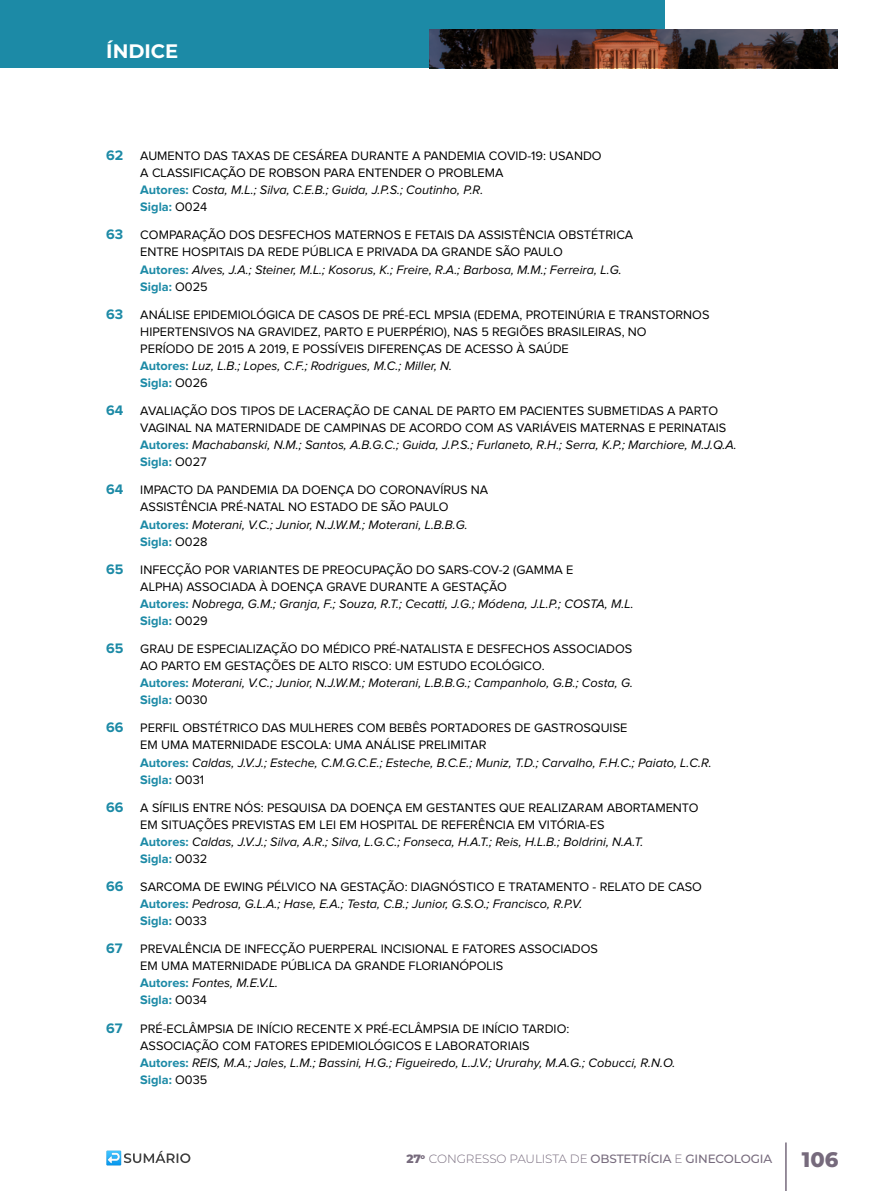
<style>
.page{position:relative;width:893px;height:1191px;background:#fff}
.page>*{position:absolute;margin:0;border:0;box-sizing:border-box;transform-origin:0 0}
.t1{font:800 21px "Montserrat";color:#766a7c}
.t2{font:700 19.5px "Montserrat";color:#fff}
.t3{font:12.75px/17px "Proxima Nova";color:#000}
.t4{font:500 12px "Montserrat";letter-spacing:-.01em;color:#766a7c}
.s1{font-weight:700;font-size:14.25px;color:#1c8aa6}
.s2{font-weight:700;color:#1c8aa6}
.s3{font-style:italic}
.s4{font-weight:800}
.s5{font-weight:300}
</style>
<div class="page">
<div style="left:0;top:0;width:665px;height:68px;background:#1c8aa6"></div>
<img style="left:429px;top:29px;width:409px;height:39px">
<hr style="left:785px;top:1142px;width:2px;height:49px;background:#766a7c">
<svg style="left:106px;top:1150px;width:84px;height:15px"></svg>
<h2 class="t2" style="left:106px;top:37px;width:74px">ÍNDICE</h2>
<p class="t3" style="left:140px;top:148px;width:463px;text-indent:-34px"><span class="s1">62</span> AUMENTO DAS TAXAS DE CESÁREA DURANTE A PANDEMIA COVID-19: USANDO A CLASSIFICAÇÃO DE ROBSON PARA ENTENDER O PROBLEMA<br><span class="s2">Autores:</span> <span class="s3">Costa, M.L.; Silva, C.E.B.; Guida, J.P.S.; Coutinho, P.R.<br></span><span class="s2">Sigla:</span> O024</p>
<p class="t3" style="left:140px;top:227px;width:494px;text-indent:-34px"><span class="s1">63</span> COMPARAÇÃO DOS DESFECHOS MATERNOS E FETAIS DA ASSISTÊNCIA OBSTÉTRICA ENTRE HOSPITAIS DA REDE PÚBLICA E PRIVADA DA GRANDE SÃO PAULO<br><span class="s2">Autores:</span> <span class="s3">Alves, J.A.; Steiner, M.L.; Kosorus, K.; Freire, R.A.; Barbosa, M.M.; Ferreira, L.G.<br></span><span class="s2">Sigla:</span> O025</p>
<p class="t3" style="left:140px;top:306px;width:571px;text-indent:-34px"><span class="s1">63</span> ANÁLISE EPIDEMIOLÓGICA DE CASOS DE PRÉ-ECL MPSIA (EDEMA, PROTEINÚRIA E TRANSTORNOS HIPERTENSIVOS NA GRAVIDEZ, PARTO E PUERPÉRIO), NAS 5 REGIÕES BRASILEIRAS, NO<br>PERÍODO DE 2015 A 2019, E POSSÍVEIS DIFERENÇAS DE ACESSO À SAÚDE<br><span class="s2">Autores:</span> <span class="s3">Luz, L.B.; Lopes, C.F.; Rodrigues, M.C.; Miller, N.<br></span><span class="s2">Sigla:</span> O026</p>
<p class="t3" style="left:140px;top:403px;width:598px;text-indent:-34px"><span class="s1">64</span> AVALIAÇÃO DOS TIPOS DE LACERAÇÃO DE CANAL DE PARTO EM PACIENTES SUBMETIDAS A PARTO VAGINAL NA MATERNIDADE DE CAMPINAS DE ACORDO COM AS VARIÁVEIS MATERNAS E PERINATAIS <span class="s2">Autores:</span> <span class="s3">Machabanski, N.M.; Santos, A.B.G.C.; Guida, J.P.S.; Furlaneto, R.H.; Serra, K.P.; Marchiore, M.J.Q.A.<br></span><span class="s2">Sigla:</span> O027</p>
<p class="t3" style="left:140px;top:482px;width:349px;text-indent:-34px"><span class="s1">64</span> IMPACTO DA PANDEMIA DA DOENÇA DO CORONAVÍRUS NA ASSISTÊNCIA PRÉ-NATAL NO ESTADO DE SÃO PAULO <span class="s2">Autores:</span> <span class="s3">Moterani, V.C.; Junior, N.J.W.M.; Moterani, L.B.B.G.<br></span><span class="s2">Sigla:</span> O028</p>
<p class="t3" style="left:140px;top:561px;width:495px;text-indent:-34px"><span class="s1">65</span> INFECÇÃO POR VARIANTES DE PREOCUPAÇÃO DO SARS-COV-2 (GAMMA E<br>ALPHA) ASSOCIADA À DOENÇA GRAVE DURANTE A GESTAÇÃO<br><span class="s2">Autores:</span> <span class="s3">Nobrega, G.M.; Granja, F.; Souza, R.T.; Cecatti, J.G.; Módena, J.L.P.; COSTA, M.L.<br></span><span class="s2">Sigla:</span> O029</p>
<p class="t3" style="left:140px;top:641px;width:494px;text-indent:-34px"><span class="s1">65</span> GRAU DE ESPECIALIZAÇÃO DO MÉDICO PRÉ-NATALISTA E DESFECHOS ASSOCIADOS AO PARTO EM GESTAÇÕES DE ALTO RISCO: UM ESTUDO ECOLÓGICO.<br><span class="s2">Autores:</span> <span class="s3">Moterani, V.C.; Junior, N.J.W.M.; Moterani, L.B.B.G.; Campanholo, G.B.; Costa, G.<br></span><span class="s2">Sigla:</span> O030</p>
<p class="t3" style="left:140px;top:720px;width:573px;text-indent:-34px"><span class="s1">66</span> PERFIL OBSTÉTRICO DAS MULHERES COM BEBÊS PORTADORES DE GASTROSQUISE<br>EM UMA MATERNIDADE ESCOLA: UMA ANÁLISE PRELIMITAR<br><span class="s2">Autores:</span> <span class="s3">Caldas, J.V.J.; Esteche, C.M.G.C.E.; Esteche, B.C.E.; Muniz, T.D.; Carvalho, F.H.C.; Paiato, L.C.R.<br></span><span class="s2">Sigla:</span> O031</p>
<p class="t3" style="left:140px;top:799px;width:560px;text-indent:-34px"><span class="s1">66</span> A SÍFILIS ENTRE NÓS: PESQUISA DA DOENÇA EM GESTANTES QUE REALIZARAM ABORTAMENTO EM SITUAÇÕES PREVISTAS EM LEI EM HOSPITAL DE REFERÊNCIA EM VITÓRIA-ES<br><span class="s2">Autores:</span> <span class="s3">Caldas, J.V.J.; Silva, A.R.; Silva, L.G.C.; Fonseca, H.A.T.; Reis, H.L.B.; Boldrini, N.A.T.<br></span><span class="s2">Sigla:</span> O032</p>
<p class="t3" style="left:140px;top:879px;width:563px;text-indent:-34px"><span class="s1">66</span> SARCOMA DE EWING PÉLVICO NA GESTAÇÃO: DIAGNÓSTICO E TRATAMENTO - RELATO DE CASO<br><span class="s2">Autores:</span> <span class="s3">Pedrosa, G.L.A.; Hase, E.A.; Testa, C.B.; Junior, G.S.O.; Francisco, R.P.V.<br></span><span class="s2">Sigla:</span> O033</p>
<p class="t3" style="left:140px;top:941px;width:459px;text-indent:-34px"><span class="s1">67</span> PREVALÊNCIA DE INFECÇÃO PUERPERAL INCISIONAL E FATORES ASSOCIADOS EM UMA MATERNIDADE PÚBLICA DA GRANDE FLORIANÓPOLIS<br><span class="s2">Autores:</span> <span class="s3">Fontes, M.E.V.L.<br></span><span class="s2">Sigla:</span> O034</p>
<p class="t3" style="left:140px;top:1020px;width:537px;text-indent:-34px"><span class="s1">67</span> PRÉ-ECLÂMPSIA DE INÍCIO RECENTE X PRÉ-ECLÂMPSIA DE INÍCIO TARDIO:<br>ASSOCIAÇÃO COM FATORES EPIDEMIOLÓGICOS E LABORATORIAIS<br><span class="s2">Autores:</span> <span class="s3">REIS, M.A.; Jales, L.M.; Bassini, H.G.; Figueiredo, L.J.V.; Ururahy, M.A.G.; Cobucci, R.N.O.<br></span><span class="s2">Sigla:</span> O035</p>
<p class="t4" style="left:406px;top:1150px;width:367px"><span class="s4">27</span><sup>o</sup> <span class="s5">CONGRESSO PAULISTA DE</span> OBSTETRÍCIA <span class="s5">E</span> GINECOLOGIA</p>
<h1 class="t1" style="left:802px;top:1144px;width:38px">106</h1>
</div>
